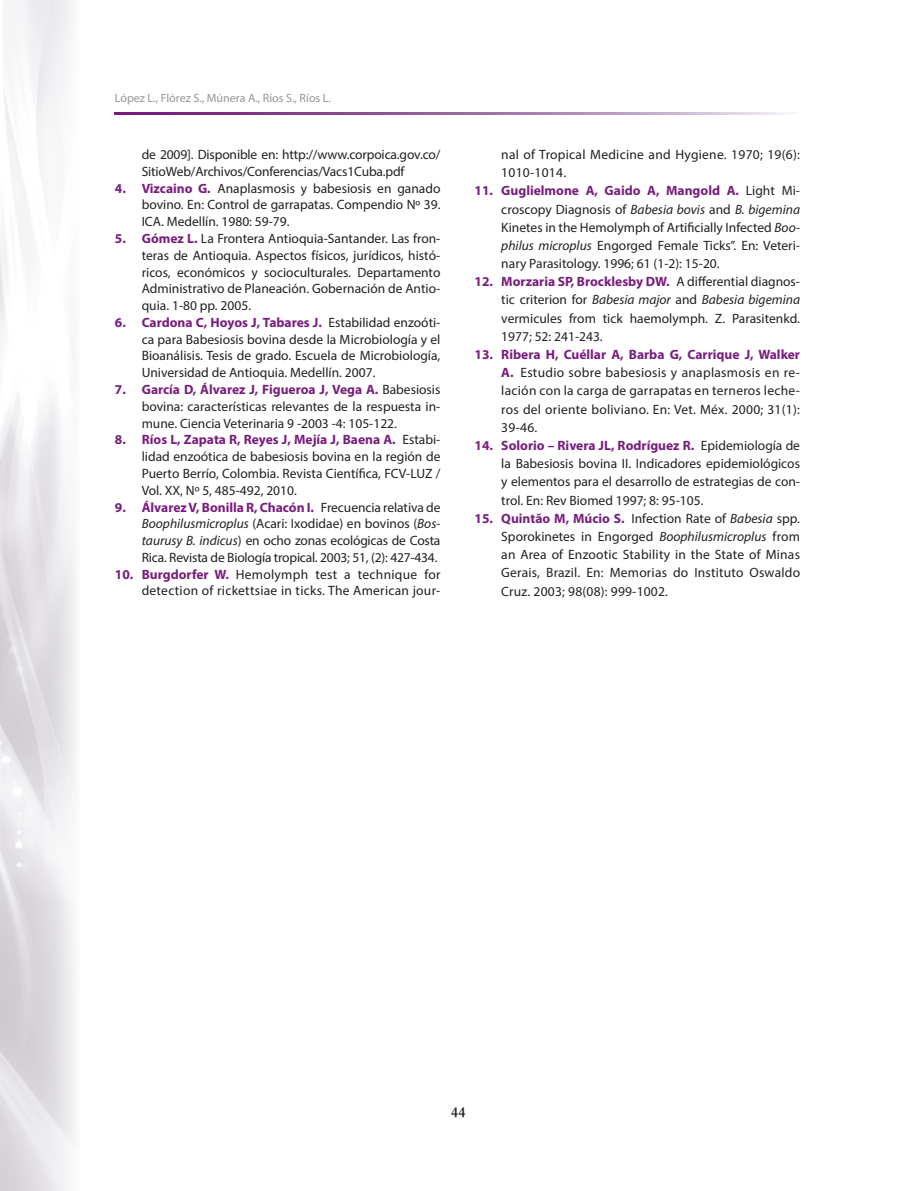
<style>
.page{position:relative;width:915px;height:1191px;background:#fff}
.page>*{position:absolute;margin:0;border:0;box-sizing:border-box;transform-origin:0 0}
.t1{font:700 15px "Garamond";color:#231f20}
.t2{font:13.5px/16.8px "Myriad Pro";color:#231f20;text-align:justify}
.t3{font:13.5px/16.8px "Myriad Pro";letter-spacing:.02em;color:#231f20;text-align:right}
.t4{font:12px "Myriad Pro";color:#939598}
.s1{font-weight:700;color:#781d7d}
.s2{font-style:italic}
</style>
<div class="page">
<svg style="left:115px;top:112px;width:672px;height:2px"></svg>
<img style="left:0;top:0;width:76px;height:1191px">
<p class="t4" style="left:115px;top:90px;width:217px">López L., Flórez S., Múnera A., Ríos S., Ríos L.</p>
<p class="t2" style="left:142px;top:146px;width:300px">de 2009]. Disponible en: http://www.corpoica.gov.co/<br>SitioWeb/Archivos/Conferencias/Vacs1Cuba.pdf</p>
<p class="t2" style="left:142px;top:179px;width:300px;text-indent:-27px"><span class="s1">4. Vizcaino G.</span> Anaplasmosis y babesiosis en ganado bovino. En: Control de garrapatas. Compendio Nº 39.<br>ICA. Medellín. 1980: 59-79.</p>
<p class="t2" style="left:142px;top:230px;width:300px;text-indent:-27px"><span class="s1">5. Gómez L.</span> La Frontera Antioquia-Santander. Las fron&shy;teras de Antioquia. Aspectos físicos, jurídicos, histó&shy;ricos, económicos y socioculturales. Departamento Administrativo de Planeación. Gobernación de Antio&shy;quia. 1-80 pp. 2005.</p>
<p class="t2" style="left:142px;top:314px;width:300px;text-indent:-27px"><span class="s1">6. Cardona C, Hoyos J, Tabares J.</span> Estabilidad enzoóti&shy;ca para Babesiosis bovina desde la Microbiología y el Bioanálisis. Tesis de grado. Escuela de Microbiología, Universidad de Antioquia. Medellín. 2007.</p>
<p class="t2" style="left:142px;top:381px;width:300px;text-indent:-27px"><span class="s1">7. García D, Álvarez J, Figueroa J, Vega A.</span> Babesiosis bovina: características relevantes de la respuesta in&shy;mune. Ciencia Veterinaria 9 -2003 -4: 105-122.</p>
<p class="t2" style="left:142px;top:431px;width:300px;text-indent:-27px"><span class="s1">8. Ríos L, Zapata R, Reyes J, Mejía J, Baena A.</span> Estabi&shy;lidad enzoótica de babesiosis bovina en la región de Puerto Berrío, Colombia. Revista Científica, FCV-LUZ / Vol. XX, Nº 5, 485-492, 2010.</p>
<p class="t2" style="left:142px;top:498px;width:300px;text-indent:-27px"><span class="s1">9. Álvarez V, Bonilla R, Chacón I.</span> Frecuencia relativa de <span class="s2">Boophilusmicroplus</span> (Acari: Ixodidae) en bovinos (<span class="s2">Bos&shy;taurusy B. indicus</span>) en ocho zonas ecológicas de Costa Rica. Revista de Biología tropical. 2003; 51, (2): 427-434.</p>
<p class="t3" style="left:115px;top:565px;width:327px"><span class="s1">10. Burgdorfer W.</span> Hemolymph test a technique for detection of rickettsiae in ticks. The American jour-</p>
<p class="t3" style="left:501px;top:145px;width:300px;line-height:18.1px;text-align:left">nal of Tropical Medicine and Hygiene. 1970; 19(6):<br>1010-1014.</p>
<p class="t2" style="left:501px;top:181px;width:300px;line-height:18.1px;text-indent:-27px"><span class="s1">11. Guglielmone A, Gaido A, Mangold A.</span> Light Mi&shy;croscopy Diagnosis of <span class="s2">Babesia bovis</span> and <span class="s2">B. bigemina </span>Kinetes in the Hemolymph of Artificially Infected <span class="s2">Boo&shy;philus microplus</span> Engorged Female Ticks”. En: Veteri&shy;nary Parasitology. 1996; 61 (1-2): 15-20.</p>
<p class="t2" style="left:501px;top:272px;width:300px;line-height:18.1px;text-indent:-27px"><span class="s1">12. Morzaria SP, Brocklesby DW.</span> A differential diagnos&shy;tic criterion for <span class="s2">Babesia major</span> and <span class="s2">Babesia bigemina </span>vermicules from tick haemolymph. Z. Parasitenkd.<br>1977; 52: 241-243.</p>
<p class="t2" style="left:501px;top:345px;width:300px;line-height:18.1px;text-indent:-27px"><span class="s1">13. Ribera H, Cuéllar A, Barba G, Carrique J, Walker A.</span> Estudio sobre babesiosis y anaplasmosis en re&shy;lación con la carga de garrapatas en terneros leche&shy;ros del oriente boliviano. En: Vet. Méx. 2000; 31(1):<br>39-46.</p>
<p class="t2" style="left:501px;top:436px;width:300px;line-height:18.1px;text-indent:-27px"><span class="s1">14. Solorio – Rivera JL, Rodríguez R.</span> Epidemiología de la Babesiosis bovina II. Indicadores epidemiológicos y elementos para el desarrollo de estrategias de con&shy;trol. En: Rev Biomed 1997; 8: 95-105.</p>
<p class="t2" style="left:501px;top:509px;width:300px;line-height:18.1px;text-indent:-27px"><span class="s1">15. Quintão M, Múcio S.</span> Infection Rate of <span class="s2">Babesia</span> spp.<br>Sporokinetes in Engorged <span class="s2">Boophilusmicroplus</span> from an Area of Enzootic Stability in the State of Minas Gerais, Brazil. En: Memorias do Instituto Oswaldo Cruz. 2003; 98(08): 999-1002.</p>
<p class="t1" style="left:451px;top:1102px;width:16px">44</p>
</div>
